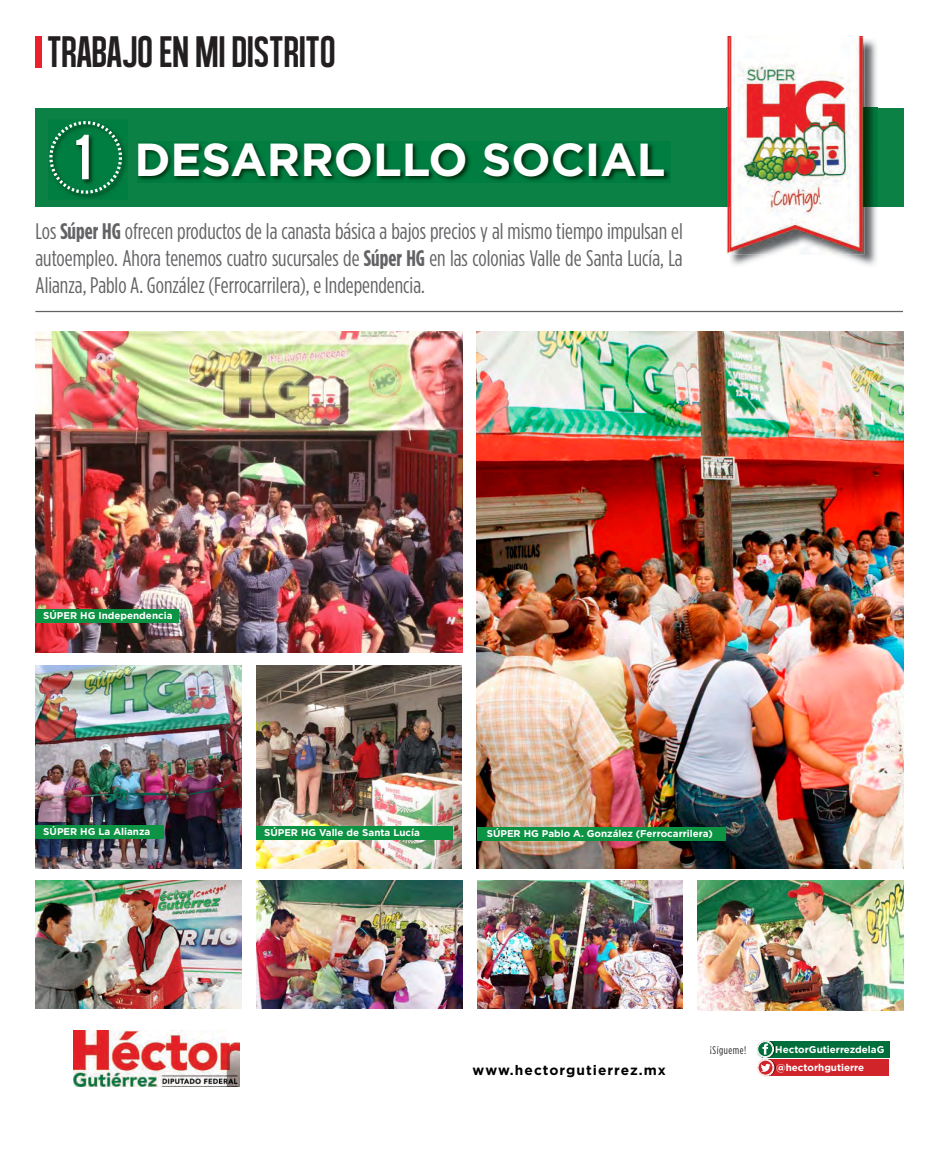
<style>
.page{position:relative;width:939px;height:1152px;background:#fff}
.page>*{position:absolute;margin:0;border:0;box-sizing:border-box;transform-origin:0 0}
.t1{font:700 46.25px "Gotham HTF";color:#fff}
.t2{font:45px "Alegre Sans";color:#231f20}
.t3{font:condensed 22.5px/27px "Gotham HTF";color:#636366;text-align:justify}
.t4{font:700 13.75px "Gotham HTF";letter-spacing:.075em;color:#000}
.t5{font:condensed 11px "Gotham HTF";letter-spacing:.05em;color:#231f20}
.t6{font:700 9.88px/17.5px "Gotham HTF";color:#fff}
.s1{font-weight:700}
</style>
<div class="page">
<img style="left:35px;top:881px;width:206px;height:127px">
<img style="left:257px;top:881px;width:205px;height:127px">
<img style="left:477px;top:881px;width:206px;height:127px">
<img style="left:698px;top:881px;width:206px;height:129px">
<div style="left:35px;top:36px;width:7px;height:32px;background:#ec202c"></div>
<div style="left:36px;top:108px;width:868px;height:99px;background:#0b8145"></div>
<img style="left:36px;top:331px;width:426px;height:321px">
<img style="left:35px;top:665px;width:206px;height:203px">
<img style="left:256px;top:665px;width:206px;height:203px">
<img style="left:477px;top:331px;width:427px;height:537px">
<img style="left:137px;top:142px;width:534px;height:40px">
<hr style="left:35px;top:311px;width:868px;height:1px;background:#636366">
<div style="left:477px;top:826px;width:248px;height:14px;background:#0d9344"></div>
<div style="left:35px;top:609px;width:144px;height:13px;background:#0d9344"></div>
<div style="left:36px;top:825px;width:128px;height:14px;background:#0d9344"></div>
<div style="left:256px;top:826px;width:197px;height:13px;background:#0d9344"></div>
<img style="left:730px;top:39px;width:148px;height:226px">
<img style="left:864px;top:108px;width:14px;height:99px">
<img style="left:726px;top:36px;width:138px;height:219px">
<img style="left:729px;top:38px;width:135px;height:217px">
<svg style="left:49px;top:121px;width:73px;height:73px"></svg>
<img style="left:74px;top:1030px;width:165px;height:56px">
<div style="left:765px;top:1059px;width:124px;height:16px;background:#d1232a"></div>
<div style="left:763px;top:1041px;width:126px;height:16px;background:#006f3c"></div>
<img style="left:757px;top:1040px;width:18px;height:36px">
<img style="left:768px;top:1041px;width:7px;height:16px">
<svg style="left:757px;top:1040px;width:17px;height:17px"></svg>
<div style="left:757px;top:1040px;width:17px;height:17px;border:1px solid #fff;border-radius:50%"></div>
<div style="left:757px;top:1041px;width:16px;height:15px;border:1px solid #fff;border-radius:50%"></div>
<img style="left:768px;top:1059px;width:7px;height:16px">
<svg style="left:757px;top:1059px;width:17px;height:17px"></svg>
<div style="left:757px;top:1059px;width:17px;height:17px;border:1px solid #fff;border-radius:50%"></div>
<div style="left:758px;top:1060px;width:15px;height:15px;border:1px solid #fff;border-radius:50%"></div>
<svg style="left:762px;top:1043px;width:6px;height:11px"></svg>
<svg style="left:761px;top:1063px;width:10px;height:8px"></svg>
<h2 class="t2" style="left:47px;top:27px;width:290px">TRABAJO EN MI DISTRITO</h2>
<h1 class="t1" style="left:134px;top:133px;width:533px">DESARROLLO SOCIAL</h1>
<p class="t3" style="left:36px;top:217px;width:649px">Los <span class="s1">Súper HG</span> ofrecen productos de la canasta básica a bajos precios y al mismo tiempo impulsan el autoempleo. Ahora tenemos cuatro sucursales de <span class="s1">Súper HG</span> en las colonias Valle de Santa Lucía, La Alianza, Pablo A. González (Ferrocarrilera), e Independencia.</p>
<p class="t6" style="left:43px;top:606px;width:131px">SÚPER HG Independencia</p>
<p class="t6" style="left:43px;top:823px;width:109px">SÚPER HG La Alianza</p>
<p class="t6" style="left:264px;top:823px;width:157px">SÚPER HG Valle de Santa Lucía</p>
<p class="t6" style="left:487px;top:824px;width:228px">SÚPER HG Pablo A. González (Ferrocarrilera)</p>
<p class="t4" style="left:473px;top:1062px;width:195px">www.hectorgutierrez.mx</p>
<p class="t5" style="left:710px;top:1044px;width:38px">¡Sígueme!</p>
<p class="t6" style="left:775px;top:1040px;width:111px">HectorGutierrezdelaG @hectorhgutierre</p>
</div>
